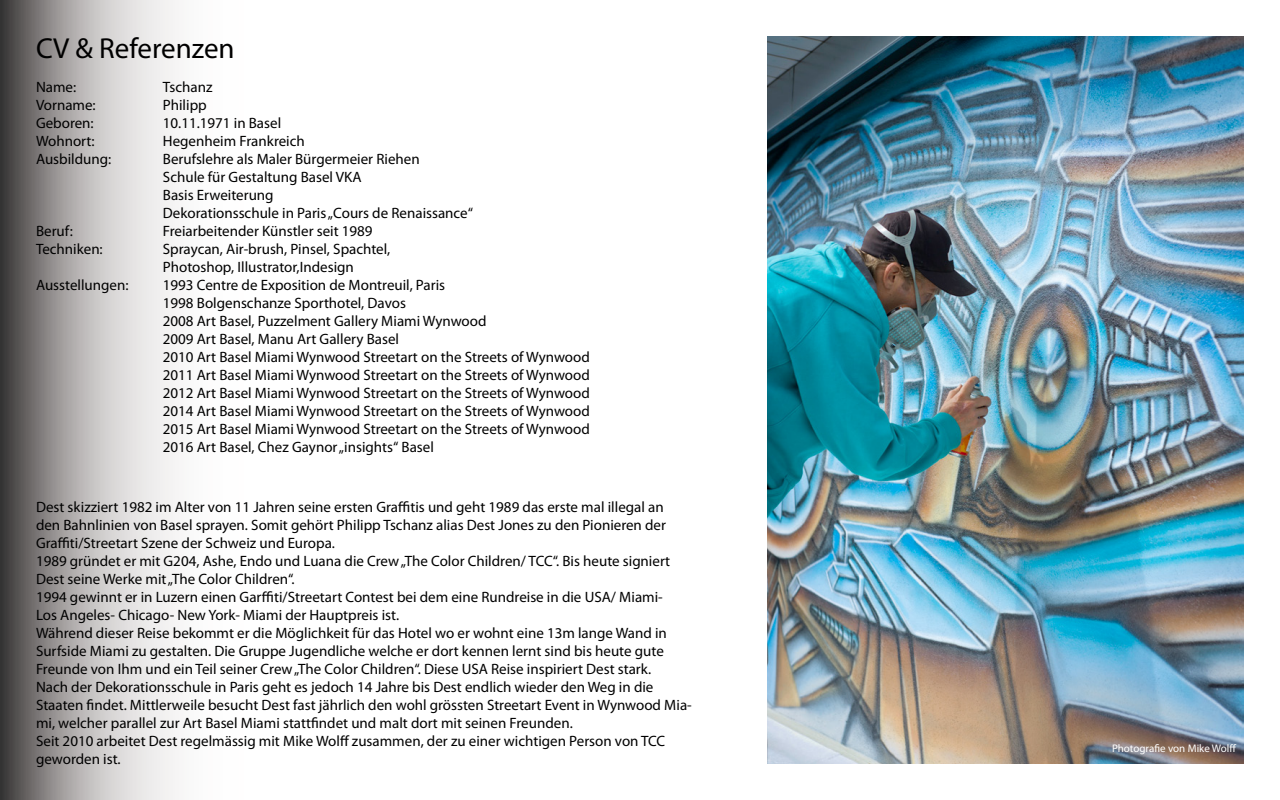
<style>
.page{position:relative;width:1280px;height:800px;background:#fff}
.page>*{position:absolute;margin:0;border:0;box-sizing:border-box;transform-origin:0 0}
.t1{font:29px "Myriad Pro";color:#000}
.t2{font:15px/18px "Myriad Pro";color:#000}
.t3{font:11px "Myriad Pro";color:#fff}
</style>
<div class="page">
<svg style="left:0;top:0;width:175px;height:800px"></svg>
<img style="left:768px;top:36px;width:476px;height:728px">
<h1 class="t1" style="left:36px;top:30px;width:200px">CV &amp; Referenzen</h1>
<p class="t2" style="left:36px;top:77px;width:77px">Name:<br>Vorname:<br>Geboren:<br>Wohnort:<br>Ausbildung:</p>
<p class="t2" style="left:36px;top:221px;width:68px">Beruf:<br>Techniken:</p>
<p class="t2" style="left:36px;top:275px;width:94px">Ausstellungen:</p>
<p class="t2" style="left:163px;top:77px;width:429px">Tschanz<br>Philipp<br>10.11.1971 in Basel<br>Hegenheim Frankreich<br>Berufslehre als Maler Bürgermeier Riehen<br>Schule für Gestaltung Basel VKA<br>Basis Erweiterung<br>Dekorationsschule in Paris „Cours de Renaissance“<br>Freiarbeitender Künstler seit 1989<br>Spraycan, Air-brush, Pinsel, Spachtel,<br>Photoshop, Illustrator,Indesign<br>1993 Centre de Exposition de Montreuil, Paris<br>1998 Bolgenschanze Sporthotel, Davos<br>2008 Art Basel, Puzzelment Gallery Miami Wynwood<br>2009 Art Basel, Manu Art Gallery Basel<br>2010 Art Basel Miami Wynwood Streetart on the Streets of Wynwood 2011 Art Basel Miami Wynwood Streetart on the Streets of Wynwood 2012 Art Basel Miami Wynwood Streetart on the Streets of Wynwood 2014 Art Basel Miami Wynwood Streetart on the Streets of Wynwood 2015 Art Basel Miami Wynwood Streetart on the Streets of Wynwood 2016 Art Basel, Chez Gaynor „insights“ Basel</p>
<p class="t2" style="left:36px;top:497px;width:657px">Dest skizziert 1982 im Alter von 11 Jahren seine ersten Graffitis und geht 1989 das erste mal illegal an<br>den Bahnlinien von Basel sprayen. Somit gehört Philipp Tschanz alias Dest Jones zu den Pionieren der Graffiti/Streetart Szene der Schweiz und Europa.<br>1989 gründet er mit G204, Ashe, Endo und Luana die Crew „The Color Children/ TCC“. Bis heute signiert Dest seine Werke mit „The Color Children“.<br>1994 gewinnt er in Luzern einen Garffiti/Streetart Contest bei dem eine Rundreise in die USA/ Miami-<br>Los Angeles- Chicago- New York- Miami der Hauptpreis ist.<br>Während dieser Reise bekommt er die Möglichkeit für das Hotel wo er wohnt eine 13m lange Wand in Surfside Miami zu gestalten. Die Gruppe Jugendliche welche er dort kennen lernt sind bis heute gute Freunde von Ihm und ein Teil seiner Crew „The Color Children“. Diese USA Reise inspiriert Dest stark.<br>Nach der Dekorationsschule in Paris geht es jedoch 14 Jahre bis Dest endlich wieder den Weg in die Staaten findet. Mittlerweile besucht Dest fast jährlich den wohl grössten Streetart Event in Wynwood Mia&shy;mi, welcher parallel zur Art Basel Miami stattfindet und malt dort mit seinen Freunden.<br>Seit 2010 arbeitet Dest regelmässig mit Mike Wolff zusammen, der zu einer wichtigen Person von TCC geworden ist.</p>
<p class="t3" style="left:1112px;top:742px;width:126px">Photografie von Mike Wolff</p>
</div>
